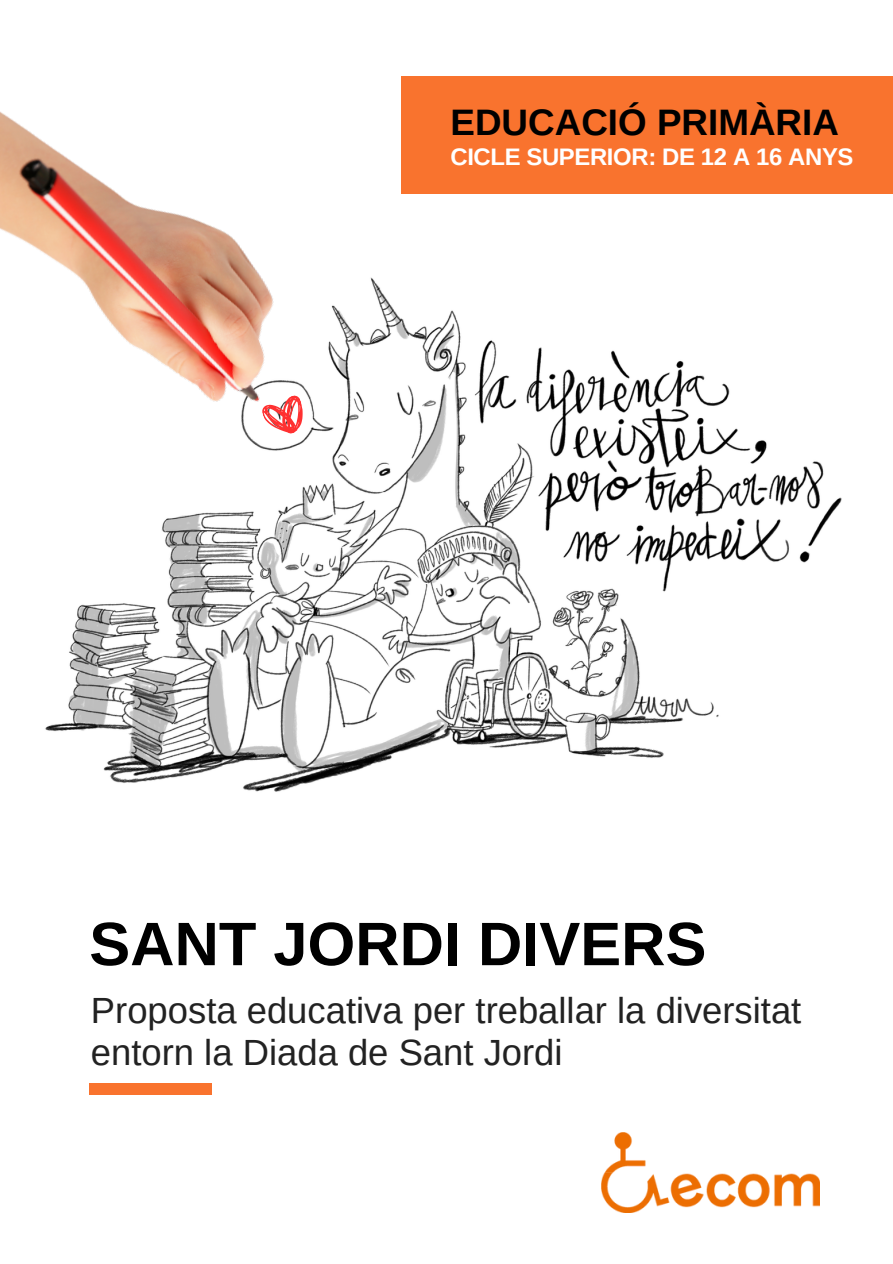
<style>
.page{position:relative;width:893px;height:1264px;background:#fff}
.page>*{position:absolute;margin:0;border:0;box-sizing:border-box;transform-origin:0 0}
.t1{font:700 61.35px "Arimo";color:#000}
.t2{font:700 36.75px "Arimo";color:#000}
.t3{font:36.45px/41.5px "Arimo";color:#222}
.t4{font:700 23.85px "Arimo";letter-spacing:-.015em;color:#fff}
</style>
<div class="page">
<div style="left:89px;top:1083px;width:123px;height:11px;background:#f9732e"></div>
<img style="left:601px;top:1132px;width:218px;height:80px">
<div style="left:401px;top:77px;width:491px;height:117px;background:#f9732e"></div>
<img style="left:45px;top:350px;width:797px;height:442px">
<img style="left:0;top:76px;width:557px;height:652px">
<svg style="left:260px;top:394px;width:49px;height:46px"></svg>
<p class="t2" style="left:450px;top:102px;width:390px">EDUCACIÓ PRIMÀRIA</p>
<p class="t4" style="left:450px;top:143px;width:404px">CICLE SUPERIOR: DE 12 A 16 ANYS</p>
<h1 class="t1" style="left:89px;top:909px;width:618px">SANT JORDI DIVERS</h1>
<p class="t3" style="left:91px;top:989px;width:711px">Proposta educativa per treballar la diversitat entorn la Diada de Sant Jordi</p>
</div>
